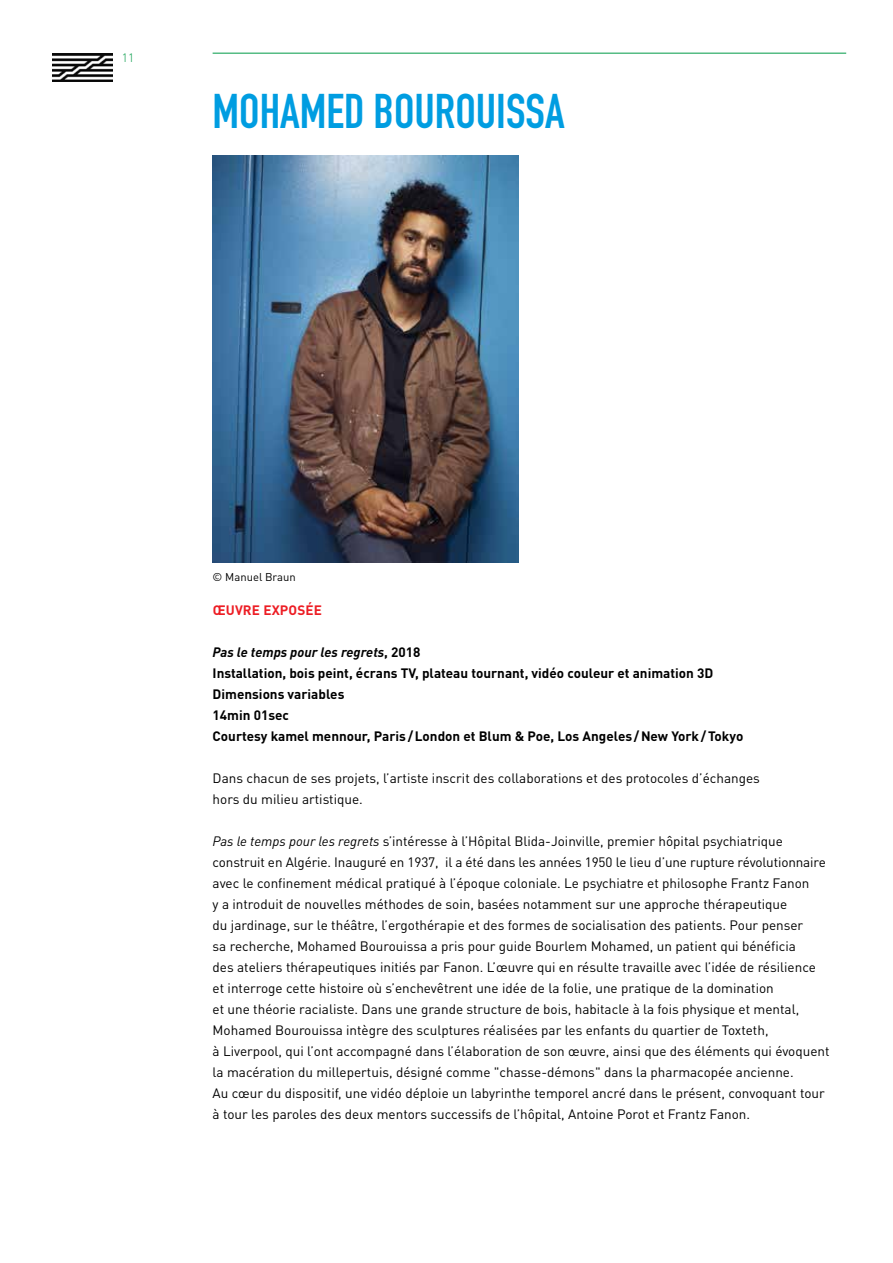
<style>
.page{position:relative;width:893px;height:1263px;background:#fff}
.page>*{position:absolute;margin:0;border:0;box-sizing:border-box;transform-origin:0 0}
.t1{font:48px "DIN Engschrift Std";color:#009de1}
.t2{font:13.5px/21px "DINOT";color:#000}
.t3{font:700 13.5px/21px "DINOT";color:#000}
.t4{font:700 13.5px "DINOT";letter-spacing:.01em;color:#ed1d24}
.t5{font:300 12px "DINOT";color:#009a46}
.t6{font:11.25px "DINOT";color:#000}
.s1{font-style:italic}
</style>
<div class="page">
<img style="left:52px;top:53px;width:61px;height:29px">
<hr style="left:213px;top:53px;width:633px;height:1px;background:#009a46">
<img style="left:213px;top:155px;width:305px;height:408px">
<p class="t5" style="left:122px;top:51px;width:14px">11</p>
<h1 class="t1" style="left:213px;top:83px;width:23px">MOHAMED</h1>
<h1 class="t1" style="left:374px;top:83px;width:41px">BOUROUISSA</h1>
<p class="t6" style="left:213px;top:570px;width:85px">© Manuel Braun</p>
<p class="t4" style="left:213px;top:601px;width:32px">œuvre</p>
<p class="t4" style="left:263px;top:601px;width:58px">expos ée</p>
<p class="t3" style="left:213px;top:641px;width:532px"><span class="s1">Pas le temps pour les regrets</span>, 2018<br>Installation, bois peint, écrans TV, plateau tournant, vidéo couleur et animation 3D Dimensions variables<br>14min 01sec<br>Courtesy kamel mennour, Paris/ London et Blum &amp; Poe, Los Angeles/ New York/ Tokyo</p>
<p class="t2" style="left:213px;top:767px;width:549px">Dans chacun de ses projets, l’artiste inscrit des collaborations et des protocoles d’échanges hors du milieu artistique.</p>
<p class="t2" style="left:213px;top:830px;width:618px"><span class="s1">Pas le temps pour les regrets</span> s’intéresse à l’H ôpital B lida-Joinville, premier hôpital psychiatrique construit en Algérie. I nauguré en 1937, il a été dans les années 1950 le lieu d’une rupture révolutionnaire avec le confinement médical pratiqué à l’époque coloniale. Le psychiatre et philosophe Frantz Fanon<br>y a introduit de nouvelles méthodes de soin, basées notamment sur une approche thérapeutique<br>du jardinage, sur le théâtre, l’ergothérapie et des formes de socialisation des patients. Pour penser<br>sa recherche, Mohamed Bourouissa a pris pour guide Bourlem Mohamed, un patient qui bénéficia<br>des ateliers thérapeutiques initiés par Fanon. L’œuvre qui en résulte travaille avec l’idée de résilience et interroge cette histoire où s’enchevêtrent une idée de la folie, une pratique de la domination<br>et une théorie racialiste. Dans une grande structure de bois, habitacle à la fois physique et mental,<br>M ohamed Bourouissa intègre des sculptures réalisées par les enfants du quartier de Toxteth,<br>à Liverpool, qui l’ont accompagné dans l’élaboration de son œuvre, ainsi que des éléments qui évoquent la macération du millepertuis, désigné comme "chasse-démons" dans la pharmacopée ancienne.<br>Au cœur du dispositif, une vidéo déploie un labyrinthe temporel ancré dans le présent, convoquant tour à tour les paroles des deux mentors successifs de l’hôpital, Antoine Porot et Frantz Fanon.</p>
</div>
